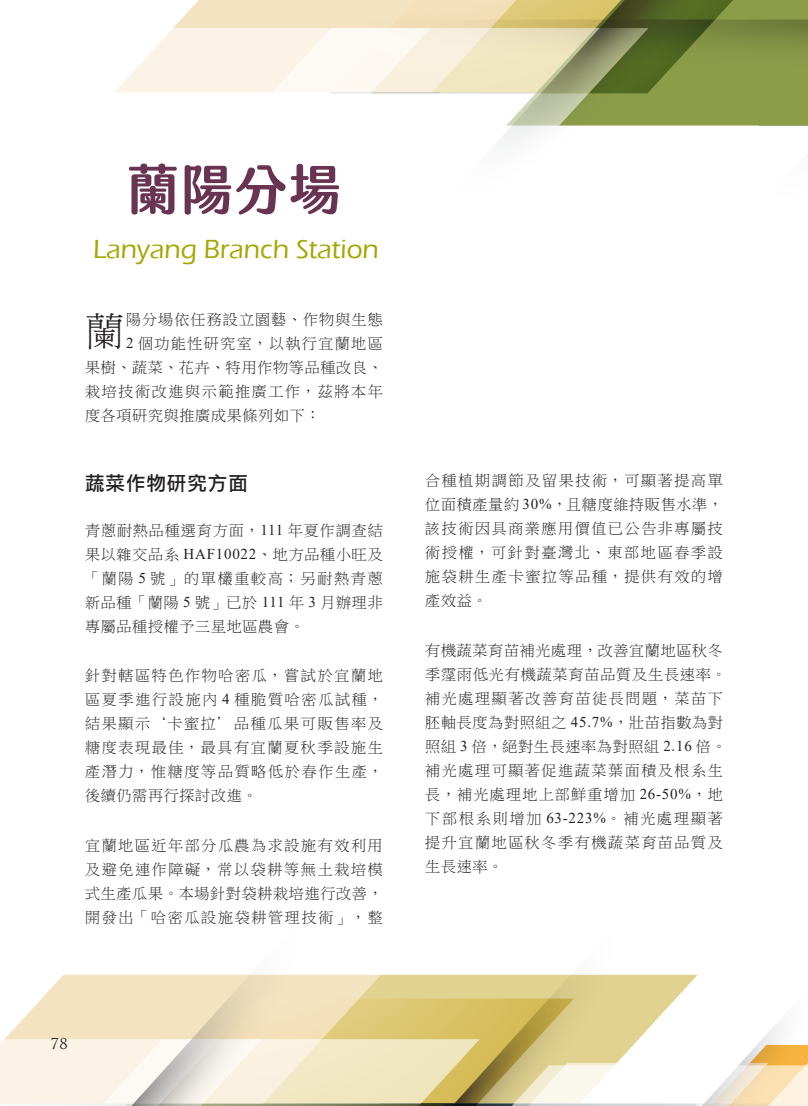
<style>
.page{position:relative;width:808px;height:1106px;background:#fff}
.page>*{position:absolute;margin:0;border:0;box-sizing:border-box;transform-origin:0 0}
.扉頁標題{font:54px "jf jinxuanlatte 2.0 Bold";color:#693352}
.內文{font:39px "Ming Lt HKSCS UNI H";color:#231f20}
.標題英文{font:500 27px "Eras ITC";color:#a6a605}
.扉頁小標{font:19.5px "DF Li Hei Md WIN BF";letter-spacing:.05em;color:#231f20}
.內文-2{font:15px/24px "Ming Lt HKSCS UNI H";letter-spacing:.11em;color:#231f20;text-align:justify}
.內文-3{font:15px/24px "Ming Lt HKSCS UNI H";letter-spacing:.085em;color:#231f20}
.內文-4{font:15px "Ming Lt HKSCS UNI H";letter-spacing:.05em;color:#231f20}
.內文-5{font:15px "Ming Lt HKSCS UNI H";letter-spacing:.075em;color:#231f20}
.t1{font:14.55px "Trajan Pro";color:#231f20}
.s1{font-family:"Times New Roman"}
</style>
<div class="page">
<svg style="left:0;top:974px;width:808px;height:132px"></svg>
<svg style="left:138px;top:998px;width:436px;height:108px;background:#e1d4a7"></svg>
<svg style="left:173px;top:0;width:142px;height:28px;background:#f5e5c6"></svg>
<svg style="left:115px;top:28px;width:200px;height:65px;fill:#faf3e6"></svg>
<svg style="left:315px;top:0;width:493px;height:126px"></svg>
<svg style="left:441px;top:0;width:342px;height:141px"></svg>
<svg style="left:330px;top:0;width:435px;height:93px;background:#baba8b"></svg>
<p class="扉頁標題" style="left:126px;top:140px;width:217px">蘭陽分場</p>
<p class="標題英文" style="left:93px;top:233px;width:287px">Lanyang Branch Station</p>
<p class="內文" style="left:85px;top:312px;width:40px">蘭</p>
<p class="內文-5" style="left:126px;top:312px;width:258px">陽分場依任務設立園藝、作物與生態</p>
<p class="內文-2" style="left:126px;top:331px;width:258px"><span class="s1">2</span> 個功能性研究室，以執行宜蘭地區</p>
<p class="內文-4" style="left:85px;top:360px;width:299px">果樹、蔬菜、花卉、特用作物等品種改良、</p>
<p class="內文-2" style="left:85px;top:379px;width:299px">栽培技術改進與示範推廣工作，茲將本年</p>
<p class="內文-4" style="left:85px;top:408px;width:237px">度各項研究與推廣成果條列如下：</p>
<p class="扉頁小標" style="left:85px;top:473px;width:185px">蔬菜作物研究方面　</p>
<p class="內文-2" style="left:85px;top:518px;width:299px">青蔥耐熱品種選育方面，<span class="s1">111</span> 年夏作調查結果以雜交品系 <span class="s1">HAF10022</span>、地方品種小旺及「蘭陽 <span class="s1">5</span> 號」的單欉重較高；另耐熱青蔥新品種「蘭陽 <span class="s1">5</span> 號」已於 <span class="s1">111</span> 年 <span class="s1">3</span> 月辦理非專屬品種授權予三星地區農會。</p>
<p class="內文-2" style="left:85px;top:664px;width:299px">針對轄區特色作物哈密瓜，嘗試於宜蘭地區夏季進行設施內 <span class="s1">4</span> 種脆質哈密瓜試種，結果顯示‘卡蜜拉’品種瓜果可販售率及糖度表現最佳，最具有宜蘭夏秋季設施生產潛力，惟糖度等品質略低於春作生產，後續仍需再行探討改進。</p>
<p class="內文-2" style="left:85px;top:833px;width:299px">宜蘭地區近年部分瓜農為求設施有效利用及避免連作障礙，常以袋耕等無土栽培模式生產瓜果。本場針對袋耕栽培進行改善，開發出「哈密瓜設施袋耕管理技術」，整</p>
<p class="內文-2" style="left:425px;top:469px;width:299px">合種植期調節及留果技術，可顯著提高單位面積產量約 <span class="s1">30%</span>，且糖度維持販售水準，該技術因具商業應用價值已公告非專屬技術授權，可針對臺灣北、東部地區春季設施袋耕生產卡蜜拉等品種，提供有效的增產效益。</p>
<p class="內文-3" style="left:425px;top:638px;width:303px">有機蔬菜育苗補光處理，改善宜蘭地區秋冬季霪雨低光有機蔬菜育苗品質及生長速率。補光處理顯著改善育苗徒長問題，菜苗下胚軸長度為對照組之 <span class="s1">45.7%</span>，壯苗指數為對照組 <span class="s1">3</span> 倍，絕對生長速率為對照組 <span class="s1">2.16</span> 倍。補光處理可顯著促進蔬菜葉面積及根系生長，補光處理地上部鮮重增加 <span class="s1">26-50%</span>，地下部根系則增加 <span class="s1">63-223%</span>。補光處理顯著提升宜蘭地區秋冬季有機蔬菜育苗品質及生長速率。</p>
<p class="t1" style="left:51px;top:1034px;width:19px">78</p>
</div>
